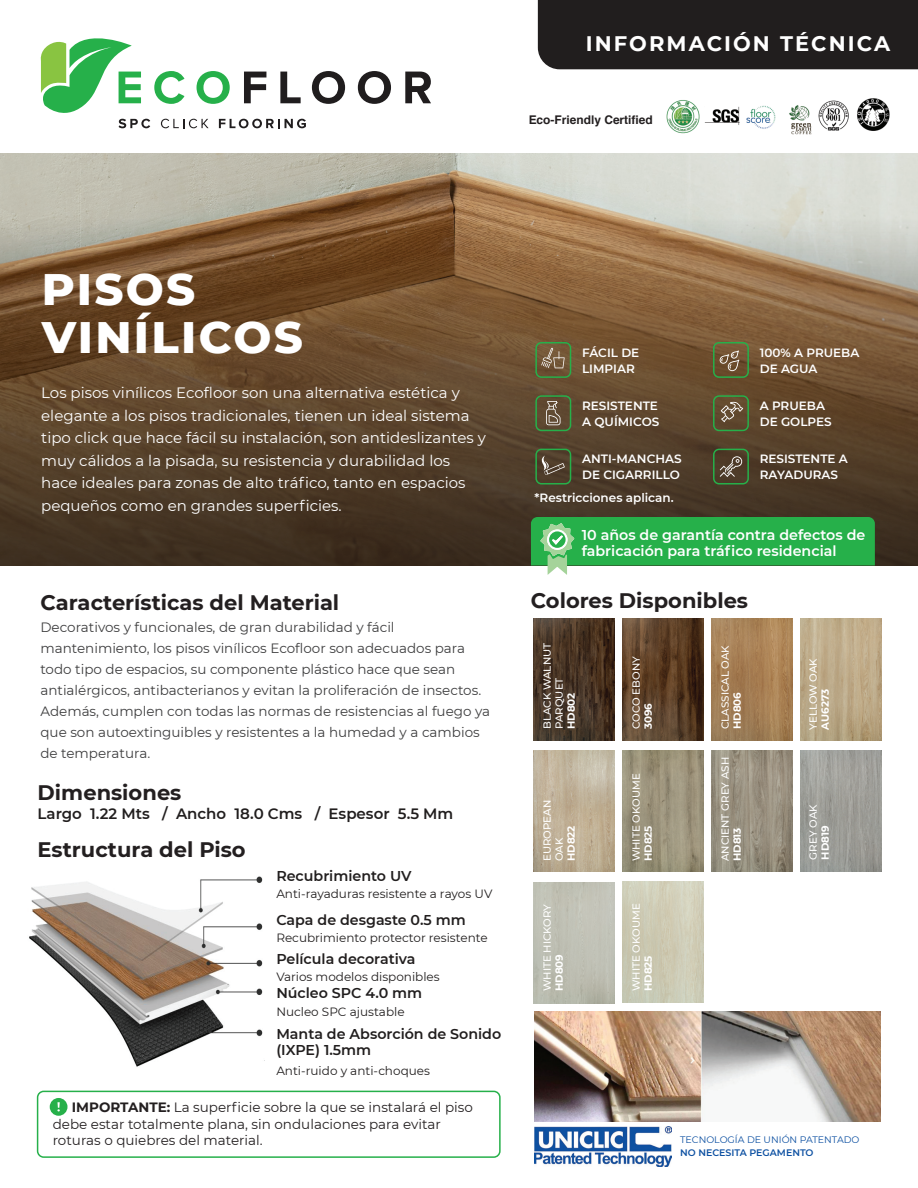
<style>
.page{position:relative;width:918px;height:1188px;background:#fff}
.page>*{position:absolute;margin:0;border:0;box-sizing:border-box;transform-origin:0 0}
.t1{font:800 45px/48px "Montserrat";letter-spacing:.05em;color:#fff}
.t2{font:700 21px "Montserrat";color:#231f20}
.t3{font:700 21px "Montserrat";letter-spacing:.1em;color:#fff}
.t4{font:15px/22.5px "Montserrat";color:#fff}
.t5{font:600 15px "Montserrat";color:#211e1e}
.t6{font:600 14.25px/15.9px "Montserrat";color:#211e1e}
.t7{font:600 14.25px/15.9px "Montserrat";color:#fff}
.t8{font:13.5px/21px "Montserrat";color:#3e3e3f}
.t9{font:13.5px/16.5px "Montserrat";color:#231f20}
.t10{font:600 12px/16px "Montserrat";color:#fff}
.t11{font:12px "Montserrat";color:#211e1e}
.t12{font:700 12px "Helvetica";color:#231f20}
.t13{font:500 10.2px/12px "Montserrat";color:#fff}
.t14{font:700 10.2px "Montserrat";color:#fff}
.t15{font:9.45px "Montserrat";color:#0e51a2}
.t16{font:600 9.45px "Montserrat";color:#0e51a2}
.s1{font-weight:700}
</style>
<div class="page">
<img style="left:0;top:154px;width:918px;height:65px">
<svg style="left:0;top:219px;width:918px;height:347px;background:#694f35"></svg>
<img style="left:746px;top:98px;width:144px;height:37px">
<img style="left:666px;top:100px;width:74px;height:33px">
<img style="left:29px;top:876px;width:236px;height:191px">
<img style="left:535px;top:1126px;width:136px;height:41px">
<img style="left:535px;top:1011px;width:346px;height:111px">
<div style="left:538px;top:0;width:380px;height:69px;background:#211e1e"></div>
<svg style="left:312px;top:71px;width:33px;height:33px"></svg>
<svg style="left:358px;top:71px;width:33px;height:33px"></svg>
<svg style="left:405px;top:72px;width:26px;height:31px"></svg>
<svg style="left:40px;top:38px;width:266px;height:90px"></svg>
<img style="left:534px;top:619px;width:81px;height:121px">
<img style="left:712px;top:619px;width:81px;height:121px">
<img style="left:623px;top:619px;width:81px;height:121px">
<img style="left:623px;top:882px;width:80px;height:121px">
<img style="left:534px;top:882px;width:81px;height:121px">
<img style="left:534px;top:750px;width:81px;height:121px">
<img style="left:712px;top:750px;width:81px;height:121px">
<img style="left:801px;top:750px;width:81px;height:121px">
<img style="left:623px;top:750px;width:81px;height:121px">
<img style="left:801px;top:619px;width:81px;height:121px">
<div style="left:37px;top:1091px;width:464px;height:67px;border:2px solid #26b04a;border-radius:6px"></div>
<div style="left:50px;top:1098px;width:18px;height:18px;background:#26b04a;border-radius:50%"></div>
<svg style="left:57px;top:1102px;width:3px;height:9px"></svg>
<div style="left:535px;top:342px;width:36px;height:36px;border:2px solid #26b04a;border-radius:5px"></div>
<svg style="left:541px;top:348px;width:24px;height:20px"></svg>
<div style="left:535px;top:395px;width:36px;height:36px;border:2px solid #26b04a;border-radius:5px"></div>
<svg style="left:546px;top:401px;width:15px;height:24px"></svg>
<div style="left:713px;top:395px;width:36px;height:36px;border:2px solid #26b04a;border-radius:5px"></div>
<svg style="left:721px;top:401px;width:22px;height:21px"></svg>
<div style="left:535px;top:449px;width:36px;height:36px;border:2px solid #26b04a;border-radius:5px"></div>
<svg style="left:540px;top:456px;width:25px;height:19px"></svg>
<div style="left:713px;top:449px;width:36px;height:36px;border:2px solid #26b04a;border-radius:5px"></div>
<svg style="left:720px;top:456px;width:23px;height:21px"></svg>
<div style="left:713px;top:342px;width:36px;height:36px;border:2px solid #26b04a;border-radius:5px"></div>
<svg style="left:720px;top:350px;width:19px;height:21px"></svg>
<svg style="left:531px;top:517px;width:344px;height:58px"></svg>
<h2 class="t3" style="left:586px;top:29px;width:306px">INFORMACIÓN TÉCNICA</h2>
<p class="t12" style="left:529px;top:110px;width:126px">Eco-Friendly Certified</p>
<h1 class="t1" style="left:42px;top:263px;width:263px">PISOS<br>VINÍLICOS</h1>
<p class="t4" style="left:41px;top:381px;width:446px">Los pisos vinílicos Ecofloor son una alternativa estética y elegante a los pisos tradicionales, tienen un ideal sistema tipo click que hace fácil su instalación, son antideslizantes y muy cálidos a la pisada, su resistencia y durabilidad los hace ideales para zonas de alto tráfico, tanto en espacios pequeños como en grandes superficies.</p>
<p class="t10" style="left:582px;top:344px;width:59px">FÁCIL DE<br>LIMPIAR</p>
<p class="t10" style="left:582px;top:397px;width:79px">RESISTENTE<br>A QUÍMICOS</p>
<p class="t10" style="left:760px;top:397px;width:73px">A PRUEBA<br>DE GOLPES</p>
<p class="t10" style="left:582px;top:451px;width:101px">ANTI-MANCHAS<br>DE CIGARRILLO</p>
<p class="t10" style="left:760px;top:451px;width:90px">RESISTENTE A<br>RAYADURAS</p>
<p class="t10" style="left:760px;top:344px;width:101px">100% A PRUEBA<br>DE AGUA</p>
<p class="t10" style="left:535px;top:489px;width:141px">*Restricciones aplican.</p>
<p class="t7" style="left:582px;top:526px;width:285px">10 años de garantía contra defectos de fabricación para tráfico residencial</p>
<h2 class="t2" style="left:40px;top:587px;width:300px">Características del Material</h2>
<h2 class="t2" style="left:531px;top:586px;width:219px">Colores Disponibles</h2>
<p class="t8" style="left:40px;top:616px;width:451px">Decorativos y funcionales, de gran durabilidad y fácil mantenimiento, los pisos vinílicos Ecofloor son adecuados para todo tipo de espacios, su componente plástico hace que sean antialérgicos, antibacterianos y evitan la proliferación de insectos.<br>Además, cumplen con todas las normas de resistencias al fuego ya que son autoextinguibles y resistentes a la humedad y a cambios de temperatura.</p>
<h2 class="t2" style="left:38px;top:777px;width:145px">Dimensiones</h2>
<p class="t5" style="left:38px;top:803px;width:417px">Largo 1.22 Mts / Ancho 18.0 Cms / Espesor 5.5 Mm</p>
<h2 class="t2" style="left:38px;top:834px;width:210px">Estructura del Piso</h2>
<p class="t6" style="left:276px;top:867px;width:137px">Recubrimiento UV</p>
<p class="t11" style="left:276px;top:886px;width:218px">Anti-rayaduras resistente a rayos UV</p>
<p class="t6" style="left:276px;top:911px;width:191px">Capa de desgaste 0.5 mm</p>
<p class="t11" style="left:276px;top:930px;width:213px">Recubrimiento protector resistente</p>
<p class="t6" style="left:276px;top:950px;width:141px">Película decorativa</p>
<p class="t11" style="left:276px;top:968px;width:165px">Varios modelos disponibles</p>
<p class="t6" style="left:276px;top:985px;width:147px">Núcleo SPC 4.0 mm</p>
<p class="t11" style="left:276px;top:1003px;width:130px">Nucleo SPC ajustable</p>
<p class="t6" style="left:276px;top:1026px;width:226px">Manta de Absorción de Sonido (IXPE) 1.5mm</p>
<p class="t11" style="left:276px;top:1062px;width:155px">Anti-ruido y anti-choques</p>
<p class="t13" style="left:541px;top:729px;width:87px;rotate:-90deg">BLACK WALNUT<br>PARQUET</p>
<p class="t14" style="left:564px;top:729px;width:38px;rotate:-90deg">HD802</p>
<p class="t13" style="left:541px;top:861px;width:63px;rotate:-90deg">EUROPEAN<br>OAK</p>
<p class="t14" style="left:564px;top:861px;width:37px;rotate:-90deg">HD822</p>
<p class="t13" style="left:541px;top:991px;width:89px;rotate:-90deg">WHITE HICKORY</p>
<p class="t14" style="left:552px;top:991px;width:39px;rotate:-90deg">HD809</p>
<p class="t13" style="left:630px;top:729px;width:74px;rotate:-90deg">COCO EBONY</p>
<p class="t14" style="left:641px;top:729px;width:28px;rotate:-90deg">3096</p>
<p class="t13" style="left:630px;top:861px;width:89px;rotate:-90deg">WHITE OKOUME</p>
<p class="t14" style="left:641px;top:861px;width:37px;rotate:-90deg">HD825</p>
<p class="t13" style="left:630px;top:991px;width:89px;rotate:-90deg">WHITE OKOUME</p>
<p class="t14" style="left:641px;top:991px;width:37px;rotate:-90deg">HD825</p>
<p class="t13" style="left:719px;top:729px;width:85px;rotate:-90deg">CLASSICAL OAK</p>
<p class="t14" style="left:730px;top:729px;width:39px;rotate:-90deg">HD806</p>
<p class="t13" style="left:719px;top:861px;width:106px;rotate:-90deg">ANCIENT GREY ASH</p>
<p class="t14" style="left:730px;top:861px;width:35px;rotate:-90deg">HD813</p>
<p class="t13" style="left:807px;top:730px;width:73px;rotate:-90deg">YELLOW OAK</p>
<p class="t14" style="left:818px;top:730px;width:42px;rotate:-90deg">AU6273</p>
<p class="t13" style="left:807px;top:860px;width:56px;rotate:-90deg">GREY OAK</p>
<p class="t14" style="left:818px;top:860px;width:36px;rotate:-90deg">HD819</p>
<p class="t9" style="left:53px;top:1099px;width:422px;text-indent:19px"><span class="s1">IMPORTANTE:</span> La superficie sobre la que se instalará el piso debe estar totalmente plana, sin ondulaciones para evitar roturas o quiebres del material.</p>
<p class="t15" style="left:680px;top:1133px;width:181px">TECNOLOGÍA DE UNIÓN PATENTADO</p>
<p class="t16" style="left:680px;top:1146px;width:135px">NO NECESITA PEGAMENTO</p>
</div>
